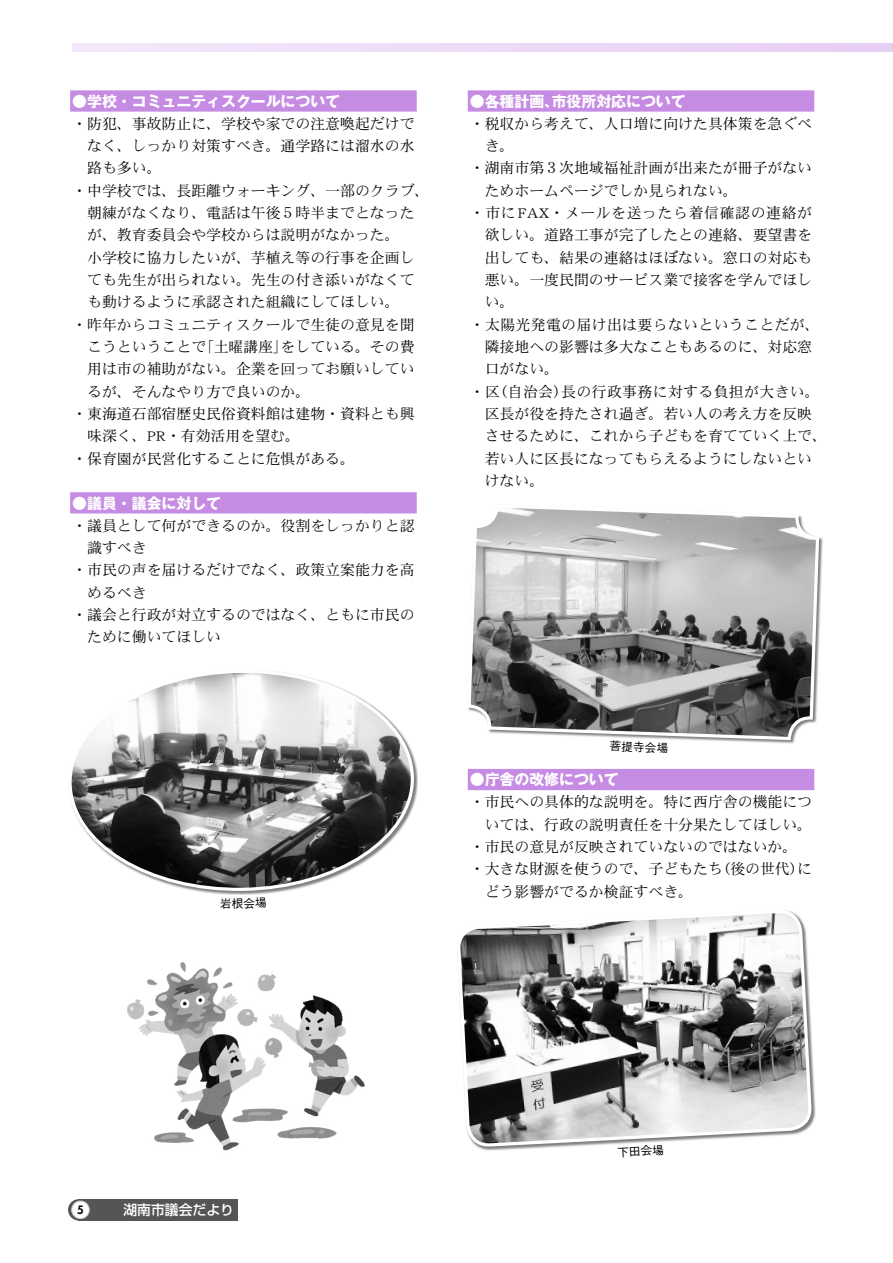
<style>
.page{position:relative;width:893px;height:1263px;background:#fff}
.page>*{position:absolute;margin:0;border:0;box-sizing:border-box;transform-origin:0 0}
.t1{font:14.85px "DFHS Mincho Std W3";color:#000}
.t2{font:700 14.85px "Gothic MB101 Pro";color:#fff}
.t3{font:14.85px "DFHS Mincho Std W3";letter-spacing:.025em;color:#000}
.t4{font:14.85px "DFHS Mincho Std W3";letter-spacing:.04em;color:#000}
.t5{font:500 13.8px "Shin Go Pro";color:#fff}
.t6{font:500 11.7px "Gothic BBB Pro";color:#000}
.t7{font:800 11.25px "Futura Std";color:#000}
</style>
<div class="page">
<div style="left:468px;top:90px;width:346px;height:22px;background:#c68ce4"></div>
<svg style="left:72px;top:43px;width:821px;height:9px;background:#eddaf6"></svg>
<svg style="left:467px;top:508px;width:354px;height:283px"></svg>
<div style="left:457px;top:910px;width:359px;height:241px;background:#000;opacity:.5"></div>
<svg style="left:458px;top:910px;width:353px;height:236px"></svg>
<div style="left:68px;top:670px;width:350px;height:225px;background:#000;opacity:.5"></div>
<svg style="left:68px;top:670px;width:345px;height:222px"></svg>
<div style="left:468px;top:769px;width:346px;height:21px;background:#c68ce4"></div>
<div style="left:70px;top:90px;width:347px;height:22px;background:#c68ce4"></div>
<div style="left:70px;top:492px;width:347px;height:21px;background:#c68ce4"></div>
<img style="left:127px;top:962px;width:238px;height:189px">
<svg style="left:68px;top:1199px;width:21px;height:21px"></svg>
<div style="left:79px;top:1199px;width:159px;height:21px;background:#555"></div>
<div style="left:72px;top:1201px;width:17px;height:17px;background:#fff;border-radius:50%"></div>
<div style="left:71px;top:1201px;width:19px;height:18px;border:1px solid #cdcdcd;border-radius:50%"></div>
<p class="t2" style="left:72px;top:89px;width:269px">●学校・コミュニティスクールについて</p>
<p class="t1" style="left:72px;top:115px;width:344px">・防犯、事故防止に、学校や家での注意喚起だけで</p>
<p class="t1" style="left:87px;top:138px;width:329px">なく、しっかり対策すべき。通学路には溜水の水</p>
<p class="t1" style="left:87px;top:160px;width:76px">路も多い。</p>
<p class="t1" style="left:72px;top:182px;width:359px">・中学校では、長距離ウォーキング、一部のクラブ、</p>
<p class="t1" style="left:87px;top:205px;width:329px">朝練がなくなり、電話は午後５時半までとなった</p>
<p class="t1" style="left:87px;top:227px;width:314px">が、教育委員会や学校からは説明がなかった。</p>
<p class="t1" style="left:87px;top:249px;width:329px">小学校に協力したいが、芋植え等の行事を企画し</p>
<p class="t1" style="left:87px;top:272px;width:329px">ても先生が出られない。先生の付き添いがなくて</p>
<p class="t1" style="left:87px;top:294px;width:314px">も動けるように承認された組織にしてほしい。</p>
<p class="t1" style="left:72px;top:316px;width:344px">・昨年からコミュニティスクールで生徒の意見を聞</p>
<p class="t1" style="left:87px;top:339px;width:329px">こうということで「土曜講座」をしている。その費</p>
<p class="t1" style="left:87px;top:361px;width:329px">用は市の補助がない。企業を回ってお願いしてい</p>
<p class="t1" style="left:87px;top:383px;width:225px">るが、そんなやり方で良いのか。</p>
<p class="t1" style="left:72px;top:405px;width:344px">・東海道石部宿歴史民俗資料館は建物・資料とも興</p>
<p class="t1" style="left:87px;top:428px;width:214px">味深く、PR・有効活用を望む。</p>
<p class="t1" style="left:72px;top:450px;width:284px">・保育園が民営化することに危惧がある。</p>
<p class="t2" style="left:72px;top:490px;width:150px">●議員・議会に対して</p>
<p class="t1" style="left:72px;top:517px;width:344px">・議員として何ができるのか。役割をしっかりと認</p>
<p class="t1" style="left:87px;top:539px;width:61px">識すべき</p>
<p class="t1" style="left:72px;top:562px;width:344px">・市民の声を届けるだけでなく、政策立案能力を高</p>
<p class="t1" style="left:87px;top:584px;width:61px">めるべき</p>
<p class="t1" style="left:72px;top:606px;width:344px">・議会と行政が対立するのではなく、ともに市民の</p>
<p class="t1" style="left:87px;top:629px;width:135px">ために働いてほしい</p>
<p class="t6" style="left:220px;top:894px;width:48px;rotate:-1deg">岩根会場</p>
<p class="t2" style="left:470px;top:89px;width:217px">●各種計画、市役所対応について</p>
<p class="t1" style="left:470px;top:115px;width:344px">・税収から考えて、人口増に向けた具体策を急ぐべ</p>
<p class="t1" style="left:485px;top:138px;width:31px">き。</p>
<p class="t1" style="left:470px;top:160px;width:344px">・湖南市第３次地域福祉計画が出来たが冊子がない</p>
<p class="t1" style="left:485px;top:182px;width:254px">ためホームページでしか見られない。</p>
<p class="t4" style="left:470px;top:205px;width:344px">・市にFAX・メールを送ったら着信確認の連絡が</p>
<p class="t1" style="left:485px;top:227px;width:329px">欲しい。道路工事が完了したとの連絡、要望書を</p>
<p class="t1" style="left:485px;top:249px;width:329px">出しても、結果の連絡はほぼない。窓口の対応も</p>
<p class="t1" style="left:485px;top:272px;width:329px">悪い。一度民間のサービス業で接客を学んでほし</p>
<p class="t1" style="left:485px;top:294px;width:31px">い。</p>
<p class="t3" style="left:470px;top:316px;width:351px">・太陽光発電の届け出は要らないということだが、</p>
<p class="t1" style="left:485px;top:339px;width:329px">隣接地への影響は多大なこともあるのに、対応窓</p>
<p class="t1" style="left:485px;top:361px;width:76px">口がない。</p>
<p class="t3" style="left:470px;top:383px;width:351px">・区（自治会）長の行政事務に対する負担が大きい。</p>
<p class="t1" style="left:485px;top:405px;width:329px">区長が役を持たされ過ぎ。若い人の考え方を反映</p>
<p class="t1" style="left:485px;top:428px;width:344px">させるために、これから子どもを育てていく上で、</p>
<p class="t1" style="left:485px;top:450px;width:329px">若い人に区長になってもらえるようにしないとい</p>
<p class="t1" style="left:485px;top:472px;width:61px">けない。</p>
<p class="t6" style="left:610px;top:737px;width:60px;rotate:2deg">菩提寺会場</p>
<p class="t2" style="left:470px;top:767px;width:150px">●庁舎の改修について</p>
<p class="t1" style="left:470px;top:794px;width:344px">・市民への具体的な説明を。特に西庁舎の機能につ</p>
<p class="t1" style="left:485px;top:816px;width:329px">いては、行政の説明責任を十分果たしてほしい。</p>
<p class="t1" style="left:470px;top:838px;width:329px">・市民の意見が反映されていないのではないか。</p>
<p class="t1" style="left:470px;top:861px;width:344px">・大きな財源を使うので、子どもたち（後の世代）に</p>
<p class="t1" style="left:485px;top:883px;width:210px">どう影響がでるか検証すべき。</p>
<p class="t7" style="left:77px;top:1202px;width:8px">5</p>
<p class="t5" style="left:123px;top:1198px;width:112px">湖南市議会だより</p>
<p class="t6" style="left:617px;top:1143px;width:48px;rotate:-3deg">下田会場</p>
</div>
